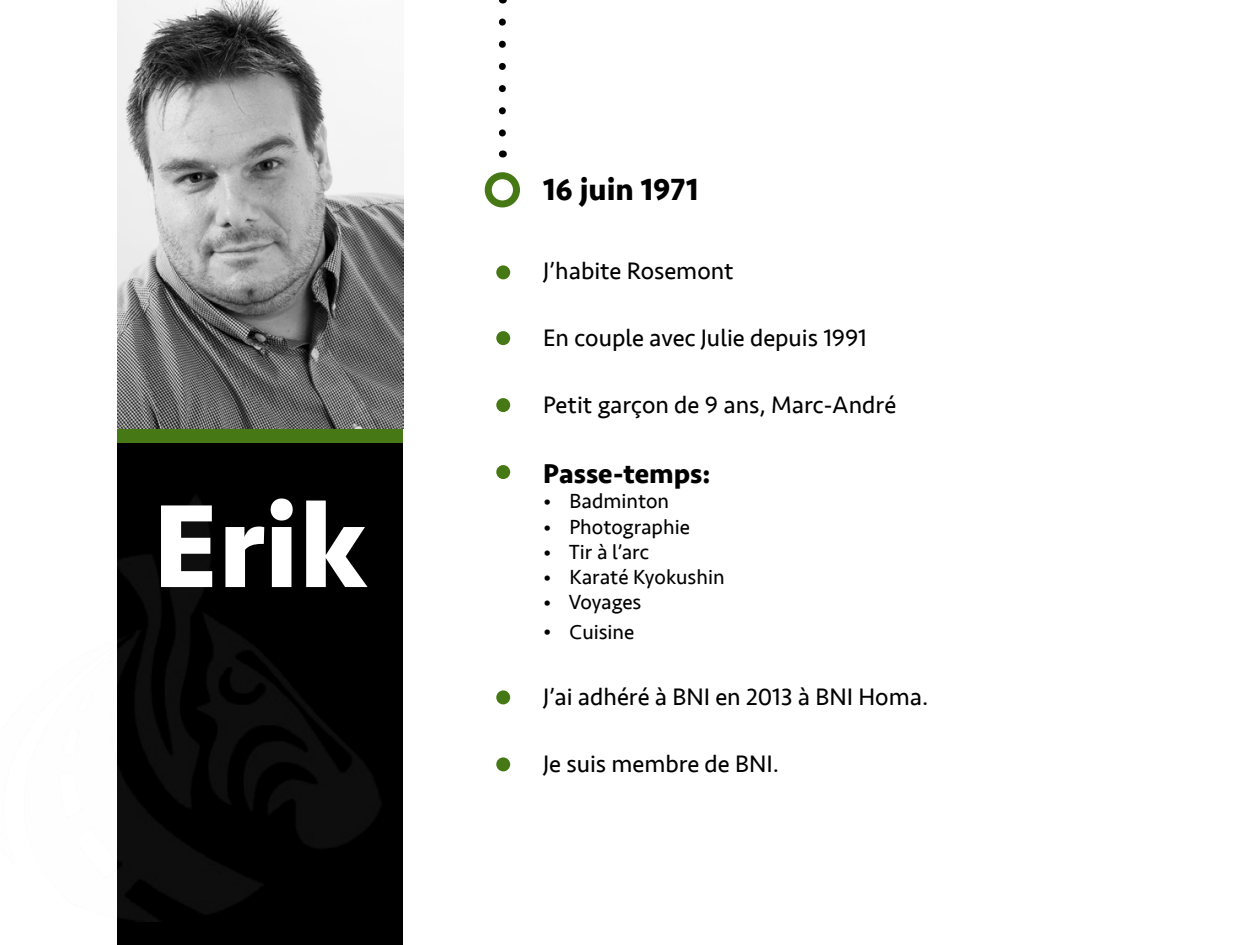
<style>
.page{position:relative;width:1260px;height:945px;background:#fff}
.page>*{position:absolute;margin:0;border:0;box-sizing:border-box;transform-origin:0 0}
.t1{font:700 122.5px "Seravek";color:#fff}
.t2{font:700 31.5px "Seravek";color:#000}
.t3{font:700 28px "Seravek";color:#000}
.t4{font:24.5px "Seravek";color:#000}
.t5{font:21px "Seravek";color:#000}
</style>
<div class="page">
<div style="left:118px;top:443px;width:285px;height:502px;background:#000"></div>
<img style="left:118px;top:0;width:285px;height:429px">
<img style="left:117px;top:494px;width:264px;height:427px">
<div style="left:118px;top:429px;width:285px;height:14px;background:#467815"></div>
<div style="left:485px;top:172px;width:35px;height:35px;border:7px solid #467815;border-radius:50%"></div>
<div style="left:496px;top:265px;width:14px;height:14px;background:#467815;border-radius:50%"></div>
<div style="left:496px;top:331px;width:14px;height:14px;background:#467815;border-radius:50%"></div>
<div style="left:496px;top:398px;width:14px;height:14px;background:#467815;border-radius:50%"></div>
<div style="left:496px;top:465px;width:14px;height:14px;background:#467815;border-radius:50%"></div>
<div style="left:496px;top:690px;width:14px;height:14px;background:#467815;border-radius:50%"></div>
<div style="left:496px;top:757px;width:14px;height:14px;background:#467815;border-radius:50%"></div>
<svg style="left:499px;top:22px;width:7px;height:115px"></svg>
<h1 class="t1" style="left:153px;top:448px;width:216px">Erik</h1>
<p class="t2" style="left:543px;top:165px;width:157px">16 juin 1971</p>
<p class="t4" style="left:543px;top:252px;width:192px">J’habite Rosemont</p>
<p class="t4" style="left:543px;top:319px;width:325px">En couple avec Julie depuis 1991</p>
<p class="t4" style="left:543px;top:385px;width:355px">Petit garçon de 9 ans, Marc-André</p>
<p class="t3" style="left:543px;top:452px;width:169px">Passe-temps:</p>
<p class="t5" style="left:543px;top:485px;width:128px">• Badminton</p>
<p class="t5" style="left:543px;top:510px;width:148px">• Photographie</p>
<p class="t5" style="left:543px;top:536px;width:108px">• Tir à l’arc</p>
<p class="t5" style="left:543px;top:561px;width:183px">• Karaté Kyokushin</p>
<p class="t5" style="left:543px;top:586px;width:100px">• Voyages</p>
<p class="t5" style="left:543px;top:615px;width:93px">• Cuisine</p>
<p class="t4" style="left:543px;top:678px;width:387px">J’ai adhéré à BNI en 2013 à BNI Homa.</p>
<p class="t4" style="left:543px;top:745px;width:237px">Je suis membre de BNI.</p>
</div>
